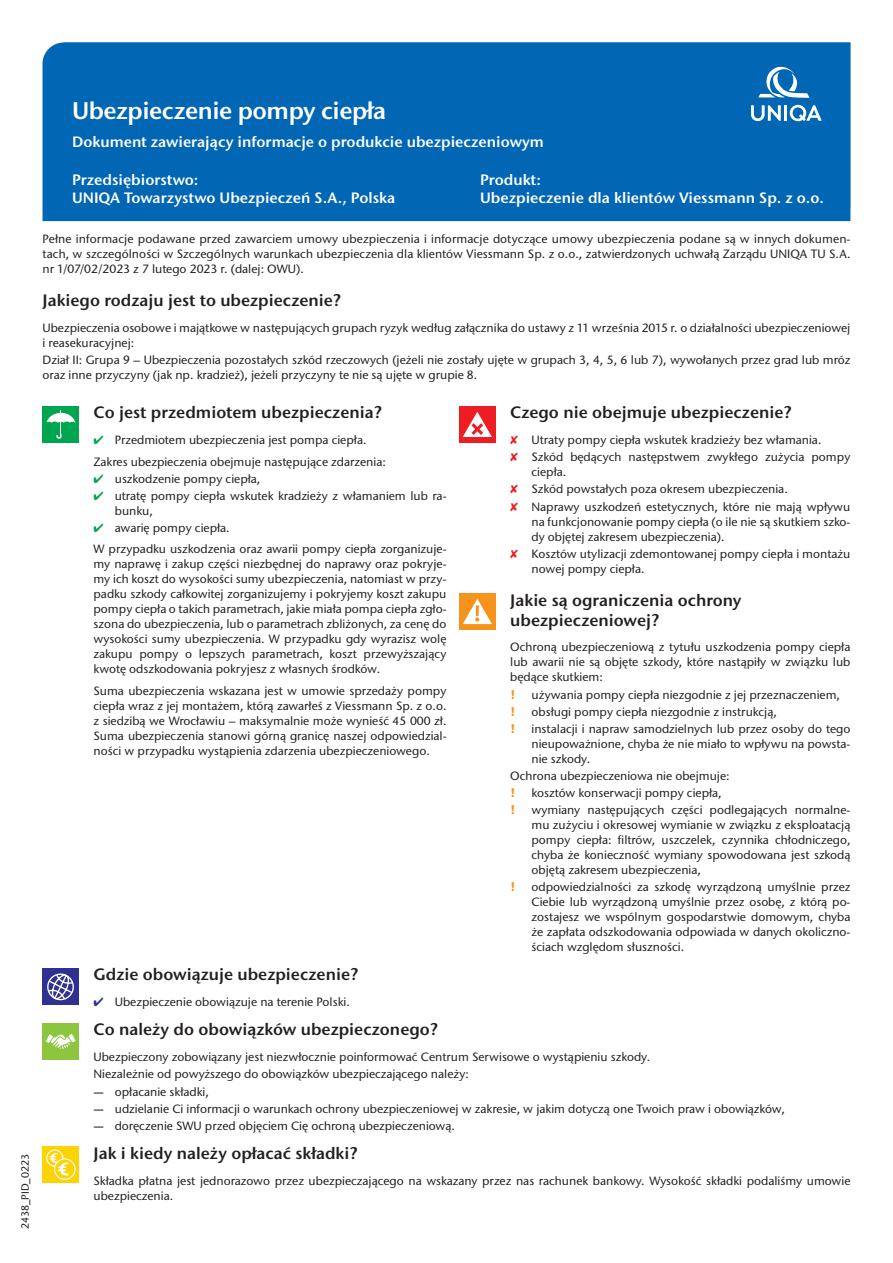
<style>
.page{position:relative;width:893px;height:1263px;background:#fff}
.page>*{position:absolute;margin:0;border:0;box-sizing:border-box;transform-origin:0 0}
.t1{font:600 24px "Stone Sans ITC Pro";letter-spacing:-.02em;color:#fff}
.t2{font:600 16.5px/19.5px "Stone Sans ITC Pro";color:#231f20}
.t3{font:600 15px/18px "Stone Sans ITC Pro";color:#fff}
.t4{font:500 12px/15px "Stone Sans ITC Pro";color:#231f20}
.t5{font:700 12px "Stone Sans ITC Pro";color:#f7931d}
.t6{font:500 10.5px "Stone Sans ITC Pro";color:#231f20}
.s1{color:#00a54f}
.s2{color:#ee1d23}
.s3{color:#2e3092}
.s4{font-weight:600}
</style>
<div class="page">
<div style="left:43px;top:406px;width:36px;height:36px;background:#00a54f"></div>
<svg style="left:47px;top:411px;width:28px;height:28px"></svg>
<div style="left:459px;top:406px;width:36px;height:36px;background:#ee1d23"></div>
<svg style="left:463px;top:412px;width:29px;height:25px"></svg>
<div style="left:459px;top:593px;width:36px;height:36px;background:#f7931d"></div>
<svg style="left:463px;top:599px;width:29px;height:25px"></svg>
<div style="left:43px;top:968px;width:36px;height:36px;background:#2e3092"></div>
<svg style="left:47px;top:973px;width:27px;height:28px"></svg>
<div style="left:43px;top:1023px;width:36px;height:36px;background:#8bc63e"></div>
<svg style="left:46px;top:1034px;width:30px;height:16px"></svg>
<div style="left:43px;top:1147px;width:36px;height:36px;background:#fed304"></div>
<svg style="left:47px;top:1150px;width:16px;height:16px"></svg>
<div style="left:46px;top:1149px;width:17px;height:18px;border:1px solid #fff;border-radius:50%"></div>
<svg style="left:55px;top:1159px;width:20px;height:20px"></svg>
<div style="left:54px;top:1158px;width:22px;height:22px;border:1px solid #fff;border-radius:50%"></div>
<svg style="left:50px;top:1152px;width:19px;height:23px"></svg>
<div style="left:43px;top:43px;width:807px;height:178px;background:#0166b3"></div>
<div style="left:64px;top:43px;width:786px;height:165px;background:#0166b3"></div>
<div style="left:744px;top:51px;width:85px;height:85px;background:#0166b3"></div>
<svg style="left:751px;top:105px;width:30px;height:16px"></svg>
<hr style="left:784px;top:105px;width:3px;height:16px;background:#fff">
<svg style="left:790px;top:105px;width:32px;height:16px"></svg>
<svg style="left:758px;top:66px;width:51px;height:32px"></svg>
<p class="t6" style="left:19px;top:1229px;width:76px;rotate:-90deg">2438_PID_0223</p>
<h1 class="t1" style="left:72px;top:96px;width:316px">Ubezpieczenie pompy ciepła</h1>
<p class="t3" style="left:72px;top:133px;width:473px">Dokument zawierający informacje o produkcie ubezpieczeniowym</p>
<p class="t3" style="left:72px;top:171px;width:325px">Przedsiębiorstwo:<br>UNIQA Towarzystwo Ubezpieczeń S.A., Polska</p>
<p class="t3" style="left:480px;top:171px;width:345px">Produkt:<br>Ubezpieczenie dla klientów Viessmann Sp. z o.o.</p>
<p class="t4" style="left:43px;top:231px;width:809px;text-align:justify">Pełne informacje podawane przed zawarciem umowy ubezpieczenia i informacje dotyczące umowy ubezpieczenia podane są w innych dokumen&shy;tach, w szczególności w Szczególnych warunkach ubezpieczenia dla klientów Viessmann Sp. z o.o., zatwierdzonych uchwałą Zarządu UNIQA TU S.A. nr 1/07/02/2023 z 7 lutego 2023 r. (dalej: OWU).</p>
<h2 class="t2" style="left:43px;top:291px;width:300px">Jakiego rodzaju jest to ubezpieczenie?</h2>
<p class="t4" style="left:43px;top:320px;width:809px">Ubezpieczenia osobowe i majątkowe w następujących grupach ryzyk według załącznika do ustawy z 11 września 2015 r. o działalności ubezpieczeniowej i reasekuracyjnej:</p>
<p class="t4" style="left:43px;top:352px;width:809px">Dział II: Grupa 9 – Ubezpieczenia pozostałych szkód rzeczowych (jeżeli nie zostały ujęte w grupach 3, 4, 5, 6 lub 7), wywołanych przez grad lub mróz oraz inne przyczyny (jak np. kradzież), jeżeli przyczyny te nie są ujęte w grupie 8.</p>
<h2 class="t2" style="left:94px;top:403px;width:290px">Co jest przedmiotem ubezpieczenia?</h2>
<h2 class="t2" style="left:510px;top:403px;width:283px">Czego nie obejmuje ubezpieczenie?</h2>
<p class="t4" style="left:94px;top:429px;width:294px;line-height:21.5px"><span class="s1">✔</span> Przedmiotem ubezpieczenia jest pompa ciepła.<br>Zakres ubezpieczenia obejmuje następujące zdarzenia:</p>
<p class="t4" style="left:94px;top:471px;width:168px"><span class="s1">✔</span> uszkodzenie pompy ciepła,</p>
<p class="t4" style="left:115px;top:488px;width:333px;text-indent:-21px"><span class="s1">✔</span> utratę pompy ciepła wskutek kradzieży z włamaniem lub ra&shy;bunku,</p>
<p class="t4" style="left:94px;top:517px;width:354px;line-height:21.5px"><span class="s1">✔</span> awarię pompy ciepła.<br>W przypadku uszkodzenia oraz awarii pompy ciepła zorganizuje-</p>
<p class="t4" style="left:94px;top:557px;width:354px;text-align:justify">my naprawę i zakup części niezbędnej do naprawy oraz pokryje&shy;my ich koszt do wysokości sumy ubezpieczenia, natomiast w przy&shy;padku szkody całkowitej zorganizujemy i pokryjemy koszt zakupu pompy ciepła o takich parametrach, jakie miała pompa ciepła zgło&shy;szona do ubezpieczenia, lub o parametrach zbliżonych, za cenę do wysokości sumy ubezpieczenia. W przypadku gdy wyrazisz wolę zakupu pompy o lepszych parametrach, koszt przewyższający kwotę odszkodowania pokryjesz z własnych środków.</p>
<p class="t4" style="left:94px;top:683px;width:354px;text-align:justify">Suma ubezpieczenia wskazana jest w umowie sprzedaży pompy ciepła wraz z jej montażem, którą zawarłeś z Viessmann Sp. z o.o. z siedzibą we Wrocławiu – maksymalnie może wynieść 45 000 zł.<br>Suma ubezpieczenia stanowi górną granicę naszej odpowiedzial&shy;ności w przypadku wystąpienia zdarzenia ubezpieczeniowego.</p>
<p class="t4" style="left:510px;top:431px;width:342px;line-height:17.1px"><span class="s2">✘</span> Utraty pompy ciepła wskutek kradzieży bez włamania.<br><span class="s2">✘</span> Szkód będących następstwem zwykłego zużycia pompy</p>
<p class="t4" style="left:510px;top:463px;width:342px;line-height:17.1px;text-indent:21px">ciepła.<br><span class="s2">✘</span> Szkód powstałych poza okresem ubezpieczenia.<br><span class="s2">✘</span> Naprawy uszkodzeń estetycznych, które nie mają wpływu</p>
<p class="t4" style="left:531px;top:514px;width:320px">na funkcjonowanie pompy ciepła (o ile nie są skutkiem szko&shy;dy objętej zakresem ubezpieczenia).</p>
<p class="t4" style="left:531px;top:546px;width:320px;text-indent:-21px"><span class="s2">✘</span> Kosztów utylizacji zdemontowanej pompy ciepła i montażu nowej pompy ciepła.</p>
<h2 class="t2" style="left:510px;top:591px;width:233px">Jakie są ograniczenia ochrony ubezpieczeniowej?</h2>
<p class="t4" style="left:510px;top:640px;width:342px;text-align:justify">Ochroną ubezpieczeniową z tytułu uszkodzenia pompy ciepła lub awarii nie są objęte szkody, które nastąpiły w związku lub będące skutkiem:</p>
<p class="t5" style="left:510px;top:686px;width:7px">!</p>
<p class="t4" style="left:531px;top:687px;width:310px">używania pompy ciepła niezgodnie z jej przeznaczeniem,</p>
<p class="t5" style="left:510px;top:704px;width:7px">!</p>
<p class="t4" style="left:531px;top:704px;width:247px">obsługi pompy ciepła niezgodnie z instrukcją,</p>
<p class="t5" style="left:510px;top:721px;width:7px">!</p>
<p class="t4" style="left:531px;top:721px;width:320px;text-align:justify">instalacji i napraw samodzielnych lub przez osoby do tego nieupoważnione, chyba że nie miało to wpływu na powsta&shy;nie szkody.</p>
<p class="t4" style="left:510px;top:768px;width:221px">Ochrona ubezpieczeniowa nie obejmuje:</p>
<p class="t5" style="left:510px;top:785px;width:7px">!</p>
<p class="t4" style="left:531px;top:785px;width:192px">kosztów konserwacji pompy ciepła,</p>
<p class="t5" style="left:510px;top:802px;width:7px">!</p>
<p class="t4" style="left:531px;top:802px;width:320px;text-align:justify">wymiany następujących części podlegających normalne&shy;mu zużyciu i okresowej wymianie w związku z eksploatacją pompy ciepła: filtrów, uszczelek, czynnika chłodniczego, chyba że konieczność wymiany spowodowana jest szkodą objętą zakresem ubezpieczenia,</p>
<p class="t5" style="left:510px;top:879px;width:7px">!</p>
<p class="t4" style="left:531px;top:879px;width:320px;text-align:justify">odpowiedzialności za szkodę wyrządzoną umyślnie przez Ciebie lub wyrządzoną umyślnie przez osobę, z którą po&shy;zostajesz we wspólnym gospodarstwie domowym, chyba że zapłata odszkodowania odpowiada w danych okoliczno&shy;ściach względom słuszności.</p>
<h2 class="t2" style="left:94px;top:965px;width:266px">Gdzie obowiązuje ubezpieczenie?</h2>
<p class="t4" style="left:94px;top:994px;width:258px"><span class="s3">✔</span> Ubezpieczenie obowiązuje na terenie Polski.</p>
<h2 class="t2" style="left:94px;top:1020px;width:346px">Co należy do obowiązków ubezpieczonego?</h2>
<p class="t4" style="left:94px;top:1048px;width:558px;line-height:17.1px">Ubezpieczony zobowiązany jest niezwłocznie poinformować Centrum Serwisowe o wystąpieniu szkody.<br>Niezależnie od powyższego do obowiązków ubezpieczającego należy:</p>
<p class="t4" style="left:94px;top:1084px;width:117px"><span class="s4">—</span> opłacanie składki,</p>
<p class="t4" style="left:94px;top:1101px;width:693px"><span class="s4">—</span> udzielanie Ci informacji o warunkach ochrony ubezpieczeniowej w zakresie, w jakim dotyczą one Twoich praw i obowiązków,</p>
<p class="t4" style="left:94px;top:1118px;width:363px"><span class="s4">—</span> doręczenie SWU przed objęciem Cię ochroną ubezpieczeniową.</p>
<h2 class="t2" style="left:94px;top:1143px;width:266px">Jak i kiedy należy opłacać składki?</h2>
<p class="t4" style="left:94px;top:1173px;width:758px">Składka płatna jest jednorazowo przez ubezpieczającego na wskazany przez nas rachunek bankowy. Wysokość składki podaliśmy umowie ubezpieczenia.</p>
</div>
